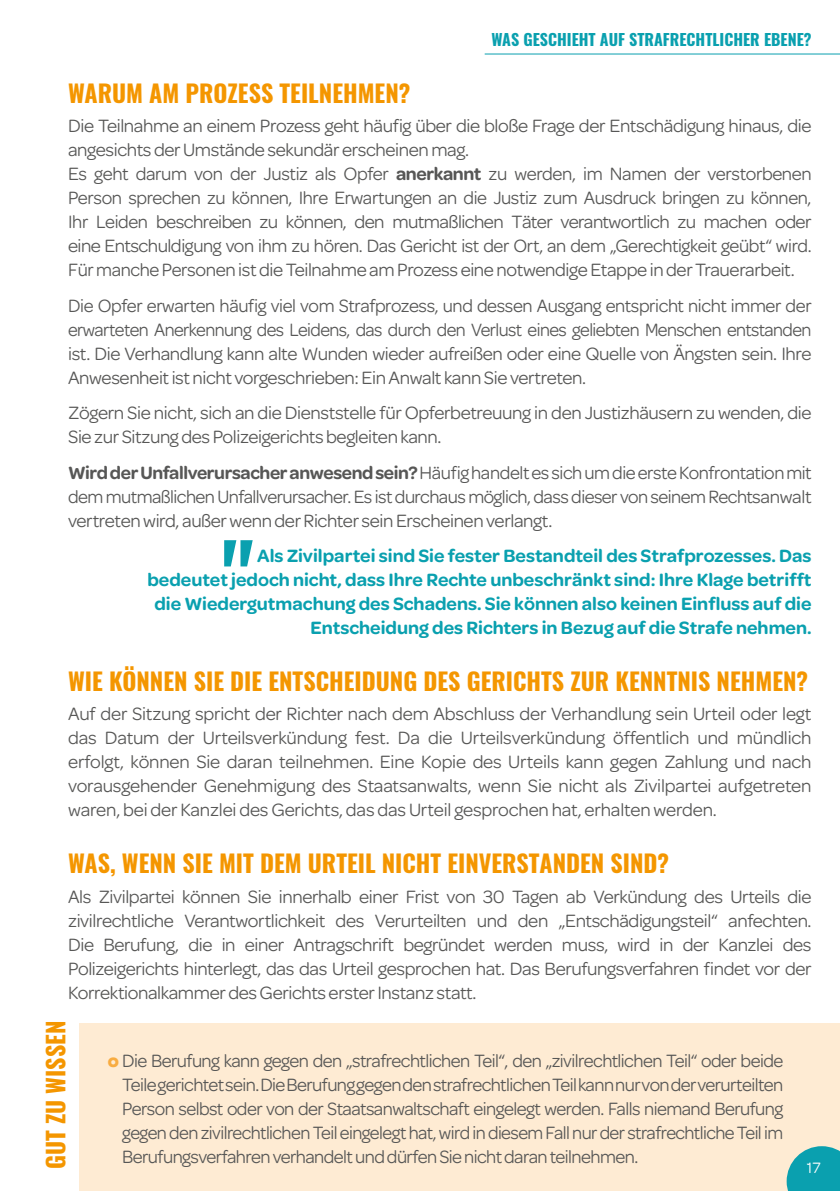
<style>
.page{position:relative;width:840px;height:1191px;background:#fff}
.page>*{position:absolute;margin:0;border:0;box-sizing:border-box;transform-origin:0 0}
.t1{font:700 24px "Oswald";color:#f49600}
.t2{font:19px/24px "Omnes";letter-spacing:-.02em;color:#575756;text-align:justify}
.t3{font:600 19px/24px "Omnes";color:#0aa0af;text-align:right}
.t4{font:700 16px "Oswald";color:#0aa0af}
.t5{font:16px "Omnes";color:#fff}
.s1{font-weight:600}
.s2{font-weight:700;color:#f8ac41}
</style>
<div class="page">
<div style="left:79px;top:1023px;width:760px;height:168px;background:#feebd3"></div>
<hr style="left:484px;top:54px;width:355px;height:1px;background:#0aa0af">
<svg style="left:224px;top:540px;width:28px;height:26px"></svg>
<svg style="left:786px;top:1146px;width:53px;height:45px;background:#2caab4"></svg>
<p class="t4" style="left:491px;top:28px;width:321px">WAS GESCHIEHT AUF STRAFRECHTLICHER EBENE?</p>
<p class="t1" style="left:68px;top:76px;width:343px">WARUM AM PROZESS TEILNEHMEN?</p>
<p class="t2" style="left:68px;top:114px;width:744px;text-align:left">Die Teilnahme an einem Prozess geht häufig über die bloße Frage der Entschädigung hinaus, die angesichts der Umstände sekundär erscheinen mag.<br>Es geht darum von der Justiz als Opfer <span class="s1">anerkannt</span> zu werden, im Namen der verstorbenen Person sprechen zu können, Ihre Erwartungen an die Justiz zum Ausdruck bringen zu können, Ihr Leiden beschreiben zu können, den mutmaßlichen Täter verantwortlich zu machen oder eine Entschuldigung von ihm zu hören. Das Gericht ist der Ort, an dem „Gerechtigkeit geübt“ wird.<br>Für manche Personen ist die Teilnahme am Prozess eine notwendige Etappe in der Trauerarbeit.</p>
<p class="t2" style="left:68px;top:293px;width:744px">Die Opfer erwarten häufig viel vom Strafprozess, und dessen Ausgang entspricht nicht immer der erwarteten Anerkennung des Leidens, das durch den Verlust eines geliebten Menschen entstanden ist. Die Verhandlung kann alte Wunden wieder aufreißen oder eine Quelle von Ängsten sein. Ihre Anwesenheit ist nicht vorgeschrieben: Ein Anwalt kann Sie vertreten.</p>
<p class="t2" style="left:68px;top:401px;width:744px">Zögern Sie nicht, sich an die Dienststelle für Opferbetreuung in den Justizhäusern zu wenden, die<br>Sie zur Sitzung des Polizeigerichts begleiten kann.</p>
<p class="t2" style="left:68px;top:460px;width:744px"><span class="s1">Wird der Unfallverursacher anwesend sein?</span> Häufig handelt es sich um die erste Konfrontation mit dem mutmaßlichen Unfallverursacher. Es ist durchaus möglich, dass dieser von seinem Rechtsanwalt vertreten wird, außer wenn der Richter sein Erscheinen verlangt.</p>
<p class="t3" style="left:147px;top:543px;width:665px">Als Zivilpartei sind Sie fester Bestandteil des Strafprozesses. Das<br>bedeutet jedoch nicht, dass Ihre Rechte unbeschränkt sind: Ihre Klage betrifft die Wiedergutmachung des Schadens. Sie können also keinen Einfluss auf die Entscheidung des Richters in Bezug auf die Strafe nehmen.</p>
<p class="t1" style="left:68px;top:664px;width:741px">WIE KÖNNEN SIE DIE ENTSCHEIDUNG DES GERICHTS ZUR KENNTNIS NEHMEN?</p>
<p class="t2" style="left:68px;top:702px;width:744px">Auf der Sitzung spricht der Richter nach dem Abschluss der Verhandlung sein Urteil oder legt das Datum der Urteilsverkündung fest. Da die Urteilsverkündung öffentlich und mündlich erfolgt, können Sie daran teilnehmen. Eine Kopie des Urteils kann gegen Zahlung und nach vorausgehender Genehmigung des Staatsanwalts, wenn Sie nicht als Zivilpartei aufgetreten waren, bei der Kanzlei des Gerichts, das das Urteil gesprochen hat, erhalten werden.</p>
<p class="t1" style="left:68px;top:846px;width:602px">WAS, WENN SIE MIT DEM URTEIL NICHT EINVERSTANDEN SIND?</p>
<p class="t2" style="left:68px;top:884px;width:744px">Als Zivilpartei können Sie innerhalb einer Frist von 30 Tagen ab Verkündung des Urteils die zivilrechtliche Verantwortlichkeit des Verurteilten und den „Entschädigungsteil“ anfechten.<br>Die Berufung, die in einer Antragschrift begründet werden muss, wird in der Kanzlei des Polizeigerichts hinterlegt, das das Urteil gesprochen hat. Das Berufungsverfahren findet vor der Korrektionalkammer des Gerichts erster Instanz statt.</p>
<p class="t1" style="left:39px;top:1169px;width:150px;rotate:-90deg">GUT ZU WISSEN</p>
<p class="t2" style="left:122px;top:1048px;width:662px;text-indent:-14px"><span class="s2">o</span> Die Berufung kann gegen den „strafrechtlichen Teil“, den „zivilrechtlichen Teil“ oder beide Teile gerichtet sein. Die Berufung gegen den strafrechtlichen Teil kann nur von der verurteilten Person selbst oder von der Staatsanwaltschaft eingelegt werden. Falls niemand Berufung gegen den zivilrechtlichen Teil eingelegt hat, wird in diesem Fall nur der strafrechtliche Teil im</p>
<p class="t2" style="left:122px;top:1144px;width:517px">Berufungsverfahren verhandelt und dürfen Sie nicht daran teilnehmen.</p>
<p class="t5" style="left:806px;top:1159px;width:15px">17</p>
</div>
